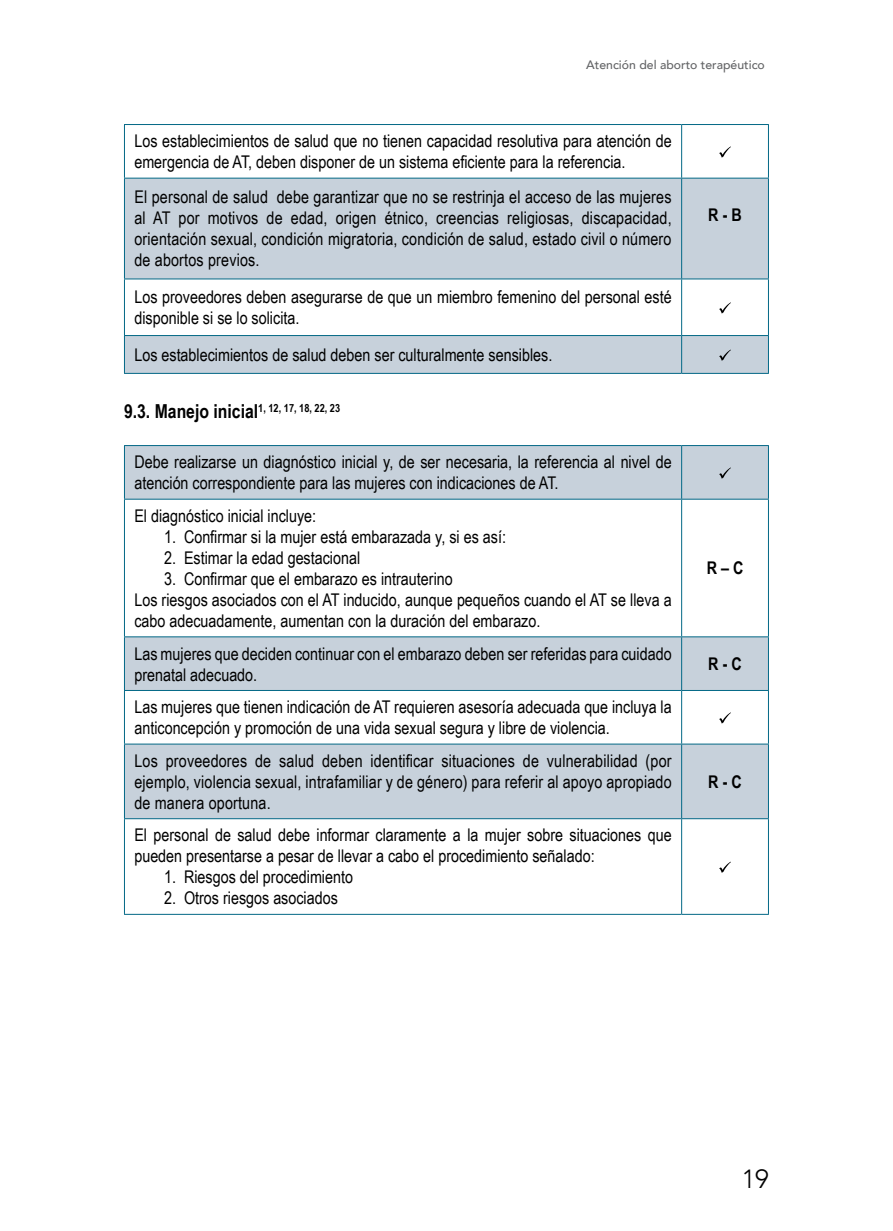
<style>
.page{position:relative;width:893px;height:1231px;background:#fff}
.page>*{position:absolute;margin:0;border:0;box-sizing:border-box;transform-origin:0 0}
.t1{font:300 26.25px "Avenir";color:#000}
.t2{font:700 19.25px "Arial Narrow";color:#000}
.t3{font:17.5px/21px "Arial Narrow";color:#000}
.t4{font:700 17.5px "Arial Narrow";color:#000}
.t5{font:500 12.25px "Avenir";color:#636466}
</style>
<div class="page">
<svg style="left:125px;top:179px;width:643px;height:194px;fill:#c7d1db"></svg>
<hr style="left:124px;top:124px;width:558px;height:1px;background:#036886">
<hr style="left:124px;top:125px;width:1px;height:53px;background:#036886">
<hr style="left:682px;top:124px;width:87px;height:1px;background:#036886">
<hr style="left:681px;top:125px;width:1px;height:53px;background:#036886">
<hr style="left:768px;top:125px;width:1px;height:53px;background:#036886">
<hr style="left:124px;top:178px;width:558px;height:1px;background:#036886">
<hr style="left:124px;top:178px;width:1px;height:100px;background:#036886">
<hr style="left:682px;top:178px;width:87px;height:1px;background:#036886">
<hr style="left:681px;top:178px;width:1px;height:100px;background:#036886">
<hr style="left:768px;top:178px;width:1px;height:100px;background:#036886">
<hr style="left:124px;top:278px;width:558px;height:1px;background:#036886">
<hr style="left:124px;top:279px;width:1px;height:56px;background:#036886">
<hr style="left:682px;top:278px;width:87px;height:1px;background:#036886">
<hr style="left:681px;top:279px;width:1px;height:56px;background:#036886">
<hr style="left:768px;top:279px;width:1px;height:56px;background:#036886">
<hr style="left:124px;top:335px;width:558px;height:1px;background:#036886">
<hr style="left:124px;top:336px;width:1px;height:37px;background:#036886">
<hr style="left:682px;top:335px;width:87px;height:1px;background:#036886">
<hr style="left:681px;top:336px;width:1px;height:37px;background:#036886">
<hr style="left:768px;top:336px;width:1px;height:37px;background:#036886">
<hr style="left:124px;top:373px;width:558px;height:1px;background:#036886">
<hr style="left:682px;top:373px;width:87px;height:1px;background:#036886">
<svg style="left:719px;top:146px;width:12px;height:12px"></svg>
<svg style="left:719px;top:302px;width:12px;height:11px"></svg>
<svg style="left:719px;top:349px;width:12px;height:12px"></svg>
<svg style="left:125px;top:446px;width:643px;height:372px"></svg>
<hr style="left:124px;top:445px;width:558px;height:1px;background:#036886">
<hr style="left:124px;top:446px;width:1px;height:52px;background:#036886">
<hr style="left:682px;top:445px;width:87px;height:1px;background:#036886">
<hr style="left:681px;top:446px;width:1px;height:52px;background:#036886">
<hr style="left:768px;top:446px;width:1px;height:52px;background:#036886">
<hr style="left:124px;top:498px;width:558px;height:1px;background:#036886">
<hr style="left:124px;top:499px;width:1px;height:137px;background:#036886">
<hr style="left:682px;top:498px;width:87px;height:1px;background:#036886">
<hr style="left:681px;top:499px;width:1px;height:137px;background:#036886">
<hr style="left:768px;top:499px;width:1px;height:137px;background:#036886">
<hr style="left:124px;top:636px;width:558px;height:1px;background:#036886">
<hr style="left:124px;top:637px;width:1px;height:53px;background:#036886">
<hr style="left:682px;top:636px;width:87px;height:1px;background:#036886">
<hr style="left:681px;top:637px;width:1px;height:53px;background:#036886">
<hr style="left:768px;top:637px;width:1px;height:53px;background:#036886">
<hr style="left:124px;top:690px;width:558px;height:1px;background:#036886">
<hr style="left:124px;top:690px;width:1px;height:53px;background:#036886">
<hr style="left:682px;top:690px;width:87px;height:1px;background:#036886">
<hr style="left:681px;top:690px;width:1px;height:53px;background:#036886">
<hr style="left:768px;top:690px;width:1px;height:53px;background:#036886">
<hr style="left:124px;top:743px;width:558px;height:1px;background:#036886">
<hr style="left:124px;top:744px;width:1px;height:74px;background:#036886">
<hr style="left:682px;top:743px;width:87px;height:1px;background:#036886">
<hr style="left:681px;top:744px;width:1px;height:74px;background:#036886">
<hr style="left:768px;top:744px;width:1px;height:74px;background:#036886">
<hr style="left:124px;top:818px;width:558px;height:1px;background:#036886">
<hr style="left:124px;top:819px;width:1px;height:94px;background:#036886">
<hr style="left:682px;top:818px;width:87px;height:1px;background:#036886">
<hr style="left:681px;top:819px;width:1px;height:94px;background:#036886">
<hr style="left:768px;top:819px;width:1px;height:94px;background:#036886">
<hr style="left:124px;top:913px;width:558px;height:1px;background:#036886">
<hr style="left:682px;top:913px;width:87px;height:1px;background:#036886">
<svg style="left:719px;top:467px;width:12px;height:11px"></svg>
<svg style="left:719px;top:712px;width:12px;height:11px"></svg>
<svg style="left:719px;top:861px;width:12px;height:11px"></svg>
<p class="t5" style="left:586px;top:54px;width:180px">Atención del aborto terapéutico</p>
<p class="t3" style="left:134px;top:130px;width:539px">Los establecimientos de salud que no tienen capacidad resolutiva para atención de emergencia de AT, deben disponer de un sistema eficiente para la referencia.</p>
<p class="t3" style="left:134px;top:186px;width:539px;text-align:justify">El personal de salud debe garantizar que no se restrinja el acceso de las mujeres al AT por motivos de edad, origen étnico, creencias religiosas, discapacidad, orientación sexual, condición migratoria, condición de salud, estado civil o número de abortos previos.</p>
<p class="t3" style="left:134px;top:286px;width:539px">Los proveedores deben asegurarse de que un miembro femenino del personal esté disponible si se lo solicita.</p>
<p class="t3" style="left:134px;top:343px;width:419px">Los establecimientos de salud deben ser culturalmente sensibles.</p>
<p class="t2" style="left:124px;top:397px;width:218px">9.3. Manejo inicial<sup>1,</sup> <sup>12,</sup> <sup>17,</sup> <sup>18,</sup> <sup>22,</sup> <sup>23</sup></p>
<p class="t3" style="left:134px;top:451px;width:539px">Debe realizarse un diagnóstico inicial y, de ser necesaria, la referencia al nivel de atención correspondiente para las mujeres con indicaciones de AT.</p>
<p class="t3" style="left:134px;top:504px;width:183px">El diagnóstico inicial incluye:</p>
<p class="t3" style="left:164px;top:525px;width:343px">1. Confirmar si la mujer está embarazada y, si es así:</p>
<p class="t3" style="left:164px;top:546px;width:198px">2. Estimar la edad gestacional</p>
<p class="t3" style="left:134px;top:567px;width:539px;text-indent:30px">3. Confirmar que el embarazo es intrauterino<br>Los riesgos asociados con el AT inducido, aunque pequeños cuando el AT se lleva a cabo adecuadamente, aumentan con la duración del embarazo.</p>
<p class="t4" style="left:708px;top:201px;width:35px">R - B</p>
<p class="t4" style="left:707px;top:555px;width:38px">R – C</p>
<p class="t3" style="left:134px;top:642px;width:539px">Las mujeres que deciden continuar con el embarazo deben ser referidas para cuidado prenatal adecuado.</p>
<p class="t4" style="left:708px;top:650px;width:35px">R - C</p>
<p class="t3" style="left:134px;top:695px;width:539px">Las mujeres que tienen indicación de AT requieren asesoría adecuada que incluya la anticoncepción y promoción de una vida sexual segura y libre de violencia.</p>
<p class="t3" style="left:134px;top:749px;width:539px;text-align:justify">Los proveedores de salud deben identificar situaciones de vulnerabilidad (por ejemplo, violencia sexual, intrafamiliar y de género) para referir al apoyo apropiado de manera oportuna.</p>
<p class="t4" style="left:708px;top:768px;width:35px">R - C</p>
<p class="t3" style="left:134px;top:824px;width:539px">El personal de salud debe informar claramente a la mujer sobre situaciones que pueden presentarse a pesar de llevar a cabo el procedimiento señalado:</p>
<p class="t3" style="left:164px;top:866px;width:190px">1. Riesgos del procedimiento</p>
<p class="t3" style="left:164px;top:887px;width:175px">2. Otros riesgos asociados</p>
<h1 class="t1" style="left:742px;top:1162px;width:29px">19</h1>
</div>
